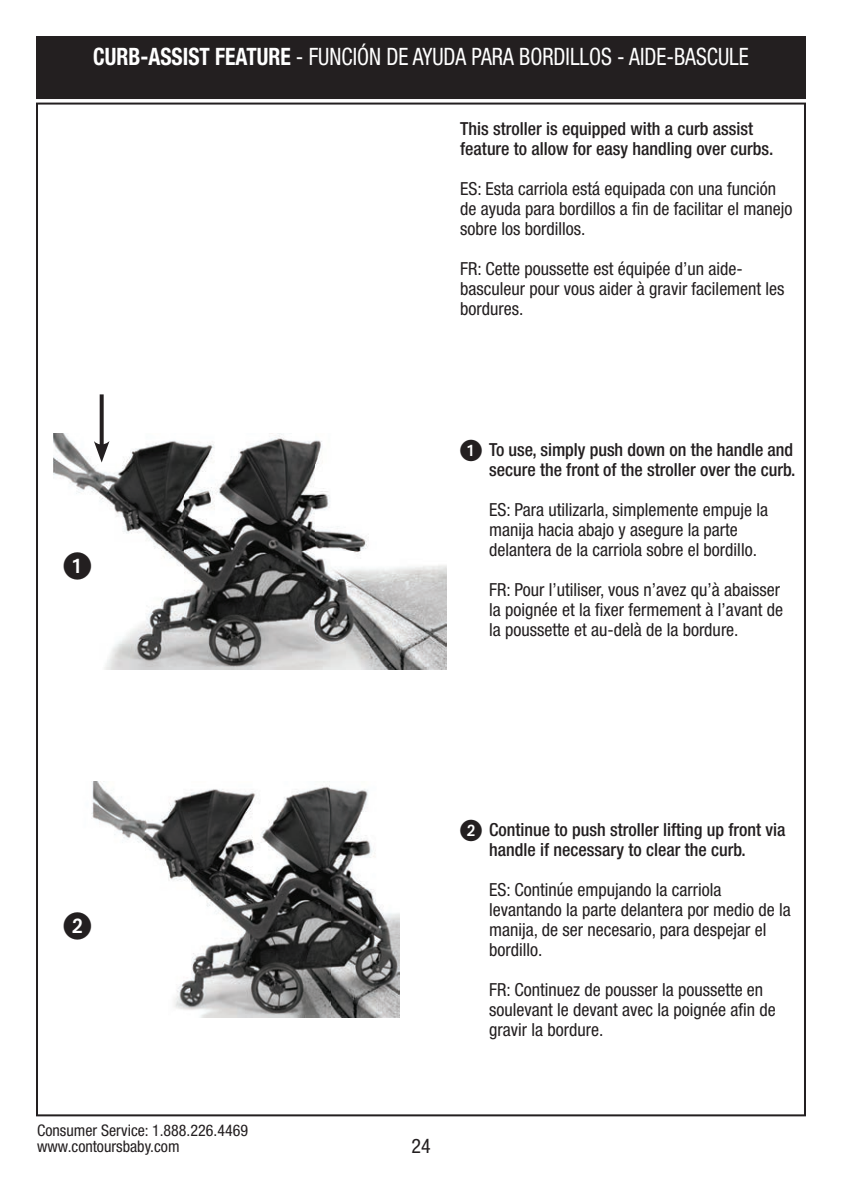
<style>
.page{position:relative;width:842px;height:1191px;background:#fff}
.page>*{position:absolute;margin:0;border:0;box-sizing:border-box;transform-origin:0 0}
.t1{font:condensed 24px "Helvetica Neue";color:#fff;scale:.9 1}
.t2{font:condensed 20px "Helvetica Neue";color:#231f20}
.t3{font:condensed 18px/20px "Helvetica Neue";color:#231f20}
.t4{font:500 condensed 18px/20px "Helvetica Neue";color:#231f20}
.t5{font:condensed 16px/16px "Helvetica Neue";color:#231f20}
.s1{font-weight:700}
</style>
<div class="page">
<div style="left:37px;top:37px;width:768px;height:61px;background:#231f20"></div>
<div style="left:36px;top:36px;width:770px;height:63px;border:2px solid #231f20"></div>
<img style="left:53px;top:434px;width:393px;height:235px">
<img style="left:91px;top:782px;width:309px;height:235px">
<svg style="left:100px;top:394px;width:4px;height:47px"></svg>
<svg style="left:94px;top:441px;width:15px;height:21px"></svg>
<svg style="left:64px;top:552px;width:27px;height:27px"></svg>
<h1 class="t1" style="left:93px;top:43px;width:730px"><span class="s1">CURB-ASSIST FEATURE</span> - FUNCIÓN DE AYUDA PARA BORDILLOS - AIDE-BASCULE</h1>
<p class="t4" style="left:460px;top:119px;width:315px">This stroller is equipped with a curb assist feature to allow for easy handling over curbs.</p>
<p class="t3" style="left:460px;top:179px;width:334px">ES: Esta carriola está equipada con una función de ayuda para bordillos a fin de facilitar el manejo sobre los bordillos.</p>
<p class="t3" style="left:460px;top:259px;width:326px">FR: Cette poussette est équipée d’un aide&shy;basculeur pour vous aider à gravir facilement les bordures.</p>
<p class="t4" style="left:489px;top:439px;width:308px">To use, simply push down on the handle and secure the front of the stroller over the curb.</p>
<p class="t3" style="left:489px;top:499px;width:280px">ES: Para utilizarla, simplemente empuje la manija hacia abajo y asegure la parte delantera de la carriola sobre el bordillo.</p>
<p class="t3" style="left:489px;top:579px;width:295px">FR: Pour l’utiliser, vous n’avez qu’à abaisser la poignée et la fixer fermement à l’avant de la poussette et au-delà de la bordure.</p>
<p class="t5" style="left:37px;top:1122px;width:212px">Consumer Service: 1.888.226.4469 www.contoursbaby.com</p>
<p class="t2" style="left:411px;top:1134px;width:21px">24</p>
<p class="t4" style="left:489px;top:819px;width:298px">Continue to push stroller lifting up front via handle if necessary to clear the curb.</p>
<p class="t3" style="left:489px;top:879px;width:303px">ES: Continúe empujando la carriola levantando la parte delantera por medio de la manija, de ser necesario, para despejar el bordillo.</p>
<p class="t3" style="left:489px;top:979px;width:288px">FR: Continuez de pousser la poussette en soulevant le devant avec la poignée afin de gravir la bordure.</p>
</div>
